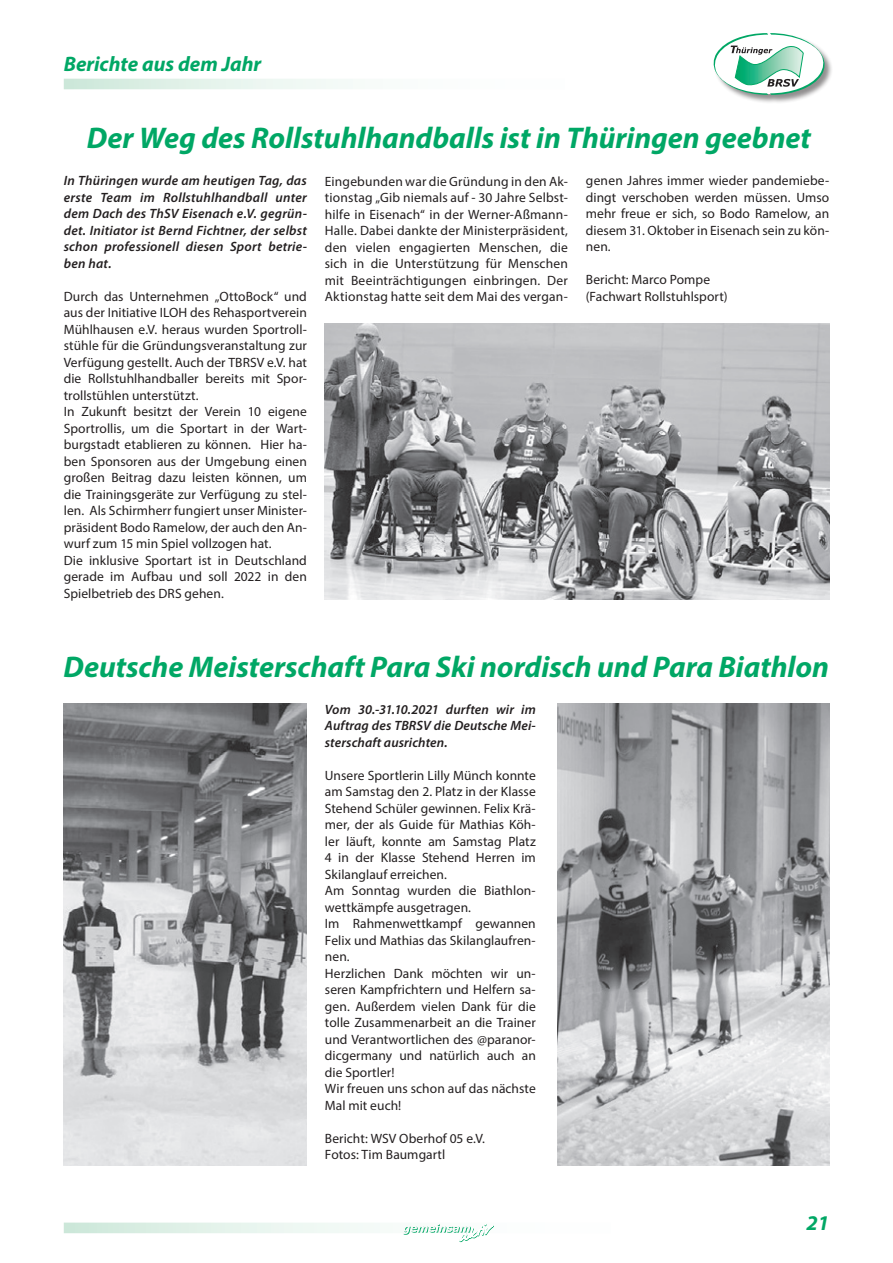
<style>
.page{position:relative;width:893px;height:1263px;background:#fff}
.page>*{position:absolute;margin:0;border:0;box-sizing:border-box;transform-origin:0 0}
.t1{font:italic 700 30px "Myriad Pro";color:#00a765}
.t2{font:italic 700 21px "Myriad Pro";color:#00a765}
.t3{font:13.5px/16.5px "Myriad Pro";letter-spacing:.005em;color:#231f20}
.t4{font:italic 600 13.5px/16.5px "Myriad Pro";letter-spacing:.01em;color:#231f20;text-align:justify}
</style>
<div class="page">
<svg style="left:67px;top:82px;width:286px;height:4px"></svg>
<div style="left:64px;top:79px;width:634px;height:10px;border:2px solid #fff"></div>
<svg style="left:67px;top:1225px;width:313px;height:5px"></svg>
<div style="left:64px;top:1222px;width:693px;height:11px;border:2px solid #fff"></div>
<svg style="left:403px;top:1223px;width:91px;height:20px"></svg>
<div style="left:713px;top:33px;width:120px;height:71px;background:#231f20;opacity:.5"></div>
<svg style="left:713px;top:33px;width:112px;height:62px"></svg>
<img style="left:325px;top:324px;width:504px;height:275px">
<img style="left:557px;top:703px;width:272px;height:462px">
<img style="left:64px;top:703px;width:243px;height:462px">
<h2 class="t2" style="left:64px;top:50px;width:199px">Berichte aus dem Jahr</h2>
<h1 class="t1" style="left:87px;top:119px;width:725px">Der Weg des Rollstuhlhandballs ist in Thüringen geebnet</h1>
<p class="t3" style="left:325px;top:173px;width:245px;text-align:justify">Eingebunden war die Gründung in den Ak&shy;tionstag „Gib niemals auf - 30 Jahre Selbst&shy;hilfe in Eisenach“ in der Werner-Aßmann-Halle. Dabei dankte der Ministerpräsident, den vielen engagierten Menschen, die sich in die Unterstützung für Menschen mit Beeinträchtigungen einbringen. Der Aktionstag hatte seit dem Mai des vergan-</p>
<p class="t3" style="left:586px;top:172px;width:245px;text-align:justify">genen Jahres immer wieder pandemiebe&shy;dingt verschoben werden müssen. Umso mehr freue er sich, so Bodo Ramelow, an diesem 31. Oktober in Eisenach sein zu kön&shy;nen.</p>
<p class="t4" style="left:64px;top:172px;width:245px">In Thüringen wurde am heutigen Tag, das erste Team im Rollstuhlhandball unter dem Dach des ThSV Eisenach e.V. gegrün&shy;det. Initiator ist Bernd Fichtner, der selbst schon professionell diesen Sport betrie&shy;ben hat.</p>
<p class="t3" style="left:64px;top:288px;width:245px">Durch das Unternehmen „OttoBock“ und aus der Initiative ILOH des Rehasportverein Mühlhausen e.V. heraus wurden Sportroll&shy;stühle für die Gründungsveranstaltung zur Verfügung gestellt. Auch der TBRSV e.V. hat die Rollstuhlhandballer bereits mit Spor&shy;trollstühlen unterstützt.<br>In Zukunft besitzt der Verein 10 eigene Sportrollis, um die Sportart in der Wart&shy;burgstadt etablieren zu können. Hier ha&shy;ben Sponsoren aus der Umgebung einen großen Beitrag dazu leisten können, um die Trainingsgeräte zur Verfügung zu stel&shy;len. Als Schirmherr fungiert unser Minister&shy;präsident Bodo Ramelow, der auch den An&shy;wurf zum 15 min Spiel vollzogen hat.<br>Die inklusive Sportart ist in Deutschland gerade im Aufbau und soll 2022 in den Spielbetrieb des DRS gehen.</p>
<p class="t3" style="left:586px;top:271px;width:143px">Bericht: Marco Pompe (Fachwart Rollstuhlsport)</p>
<h1 class="t1" style="left:64px;top:647px;width:767px">Deutsche Meisterschaft Para Ski nordisch und Para Biathlon</h1>
<p class="t4" style="left:325px;top:700px;width:212px">Vom 30.-31.10.2021 durften wir im Auftrag des TBRSV die Deutsche Mei&shy;sterschaft ausrichten.</p>
<p class="t3" style="left:325px;top:767px;width:212px">Unsere Sportlerin Lilly Münch konnte am Samstag den 2. Platz in der Klasse<br>Stehend Schüler gewinnen. Felix Krä&shy;mer, der als Guide für Mathias Köh&shy;ler läuft, konnte am Samstag Platz<br>4 in der Klasse Stehend Herren im<br>Skilanglauf erreichen.<br>Am Sonntag wurden die Biathlon&shy;wettkämpfe ausgetragen.<br>Im Rahmenwettkampf gewannen<br>Felix und Mathias das Skilanglaufren&shy;nen.<br>Herzlichen Dank möchten wir un&shy;seren Kampfrichtern und Helfern sa&shy;gen. Außerdem vielen Dank für die tolle Zusammenarbeit an die Trainer und Verantwortlichen des @paranor&shy;dicgermany und natürlich auch an die Sportler!<br>Wir freuen uns schon auf das nächste<br>Mal mit euch!</p>
<p class="t3" style="left:325px;top:1129px;width:162px">Bericht: WSV Oberhof 05 e.V.<br>Fotos: Tim Baumgartl</p>
<h2 class="t2" style="left:806px;top:1209px;width:24px">21</h2>
</div>
